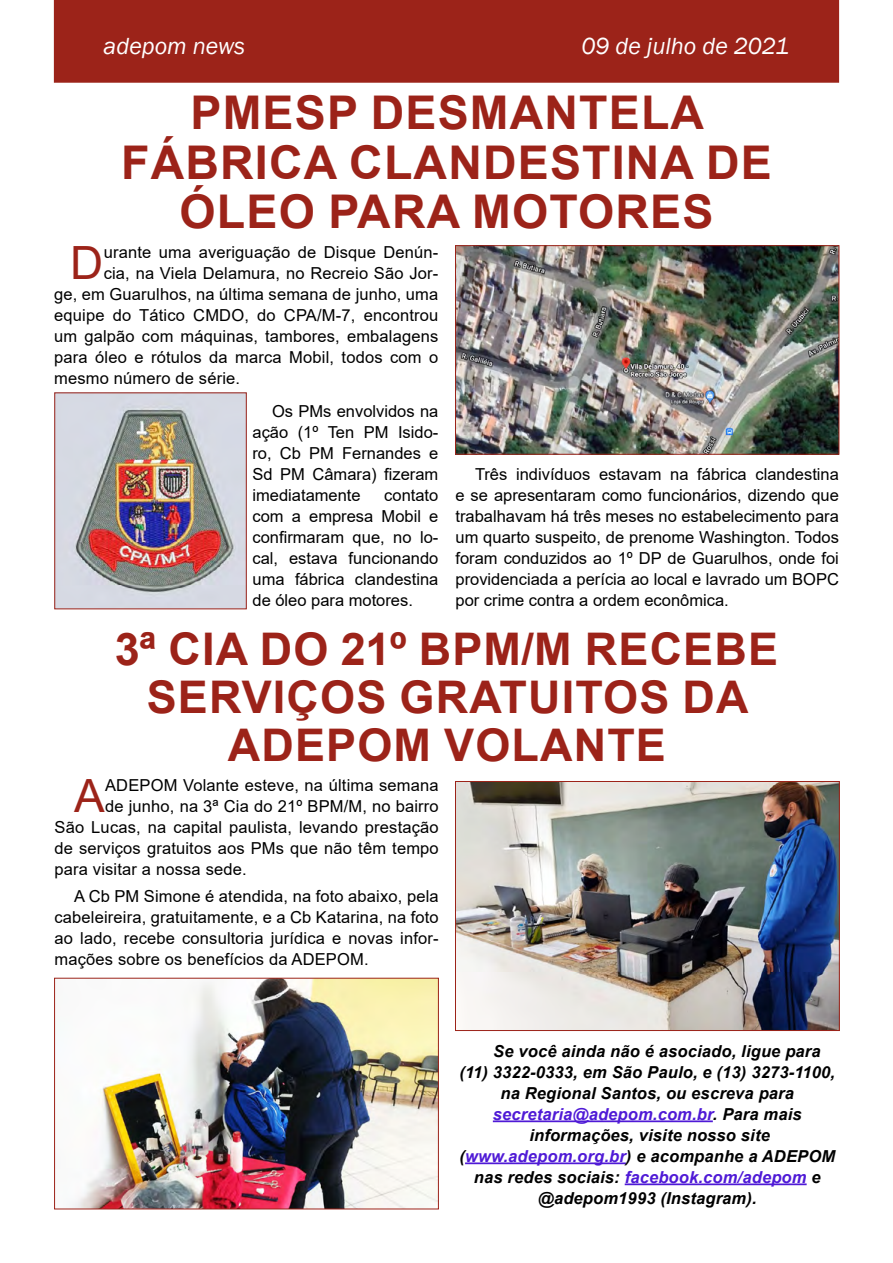
<style>
.page{position:relative;width:893px;height:1263px;background:#fff}
.page>*{position:absolute;margin:0;border:0;box-sizing:border-box;transform-origin:0 0}
.t1{font:700 46.5px/49.5px "Arial";letter-spacing:.025em;color:#9c2319;text-align:center}
.t2{font:45.9px "Arial";color:#9c2319}
.t3{font:700 45px/48px "Arial";letter-spacing:.025em;color:#9c2319;text-align:center}
.t4{font:italic 24px "Franklin Gothic";color:#fff}
.t5{font:16.5px/21px "Arial";letter-spacing:.01em;color:#000;text-align:justify}
.t6{font:italic 700 16.5px "Arial";letter-spacing:.01em;color:#000}
.t7{font:italic 700 16.5px "Arial";letter-spacing:.01em;color:#4f1ad6}
.s1{color:#000}
.s2{color:#4f1ad6}
</style>
<div class="page">
<div style="left:54px;top:0;width:785px;height:82px;background:#9c2319"></div>
<div style="left:54px;top:0;width:785px;height:83px;border:1px solid #9c2319"></div>
<img style="left:457px;top:247px;width:380px;height:205px">
<div style="left:455px;top:245px;width:384px;height:209px;border:1px solid #9c2319"></div>
<img style="left:57px;top:395px;width:187px;height:212px">
<img style="left:457px;top:783px;width:380px;height:246px">
<div style="left:455px;top:781px;width:384px;height:250px;border:1px solid #9c2319"></div>
<img style="left:72px;top:980px;width:365px;height:227px">
<div style="left:54px;top:978px;width:385px;height:231px;border:1px solid #9c2319"></div>
<hr style="left:493px;top:1120px;width:220px;height:2px;background:#4f1ad6">
<hr style="left:465px;top:1162px;width:161px;height:2px;background:#4f1ad6">
<hr style="left:625px;top:1183px;width:182px;height:2px;background:#4f1ad6">
<h3 class="t4" style="left:104px;top:31px;width:143px">adepom news</h3>
<h3 class="t4" style="left:581px;top:31px;width:209px">09 de julho de 2021</h3>
<h1 class="t1" style="left:121px;top:89px;width:652px">PMESP DESMANTELA<br>FÁBRICA CLANDESTINA DE<br>ÓLEO PARA MOTORES</h1>
<h2 class="t2" style="left:70px;top:231px;width:35px">D</h2>
<p class="t5" style="left:104px;top:242px;width:336px">urante uma averiguação de Disque Denún-</p>
<p class="t5" style="left:104px;top:263px;width:336px">cia, na Viela Delamura, no Recreio São Jor-</p>
<p class="t5" style="left:54px;top:284px;width:386px">ge, em Guarulhos, na última semana de junho, uma</p>
<p class="t5" style="left:54px;top:305px;width:386px">equipe do Tático CMDO, do CPA/M-7, encontrou</p>
<p class="t5" style="left:54px;top:326px;width:386px">um galpão com máquinas, tambores, embalagens</p>
<p class="t5" style="left:54px;top:347px;width:386px">para óleo e rótulos da marca Mobil, todos com o</p>
<p class="t5" style="left:54px;top:368px;width:187px">mesmo número de série.</p>
<p class="t5" style="left:252px;top:401px;width:187px;text-indent:20px">Os PMs envolvidos na ação (1º Ten PM Isido&shy;ro, Cb PM Fernandes e Sd PM Câmara) fizeram imediatamente</p>
<p class="t5" style="left:455px;top:464px;width:385px;text-indent:20px">Três indivíduos estavam na fábrica clandestina e se apresentaram como funcionários, dizendo que trabalhavam há três meses no estabelecimento para um quarto suspeito, de prenome Washington. Todos foram conduzidos ao 1º DP de Guarulhos, onde foi providenciada a perícia ao local e lavrado um BOPC por crime contra a ordem econômica.</p>
<h3 class="t3" style="left:115px;top:626px;width:665px">3ª CIA DO 21º BPM/M RECEBE<br>SERVIÇOS GRATUITOS DA<br>ADEPOM VOLANTE</h3>
<p class="t5" style="left:252px;top:485px;width:187px;text-indent:132px">contato com a empresa Mobil e confirmaram que, no lo&shy;cal, estava funcionando uma fábrica clandestina de óleo para motores.</p>
<h2 class="t2" style="left:74px;top:764px;width:32px">A</h2>
<p class="t5" style="left:105px;top:774px;width:335px">ADEPOM Volante esteve, na última semana</p>
<p class="t5" style="left:105px;top:795px;width:335px">de junho, na 3ª Cia do 21º BPM/M, no bairro</p>
<p class="t5" style="left:55px;top:816px;width:386px">São Lucas, na capital paulista, levando prestação</p>
<p class="t5" style="left:55px;top:837px;width:386px">de serviços gratuitos aos PMs que não têm tempo</p>
<p class="t5" style="left:55px;top:858px;width:194px">para visitar a nossa sede.</p>
<p class="t5" style="left:55px;top:885px;width:386px;text-indent:20px">A Cb PM Simone é atendida, na foto abaixo, pela cabeleireira, gratuitamente, e a Cb Katarina, na foto ao lado, recebe consultoria jurídica e novas infor&shy;mações sobre os benefícios da ADEPOM.</p>
<p class="t6" style="left:493px;top:1040px;width:329px">Se você ainda não é asociado, ligue para</p>
<p class="t6" style="left:459px;top:1061px;width:377px">(11) 3322-0333, em São Paulo, e (13) 3273-1100,</p>
<p class="t6" style="left:500px;top:1082px;width:295px">na Regional Santos, ou escreva para</p>
<p class="t7" style="left:493px;top:1103px;width:310px">secretaria@adepom.com.br<span class="s1">. Para mais</span></p>
<p class="t6" style="left:529px;top:1124px;width:242px">informações, visite nosso site</p>
<p class="t6" style="left:459px;top:1145px;width:377px">(<span class="s2">www.adepom.org.br</span>) e acompanhe a ADEPOM</p>
<p class="t7" style="left:474px;top:1166px;width:348px"><span class="s1">nas redes sociais:</span> facebook.com/adepom <span class="s1">e</span></p>
<p class="t6" style="left:538px;top:1187px;width:220px">@adepom1993 (Instagram).</p>
</div>
